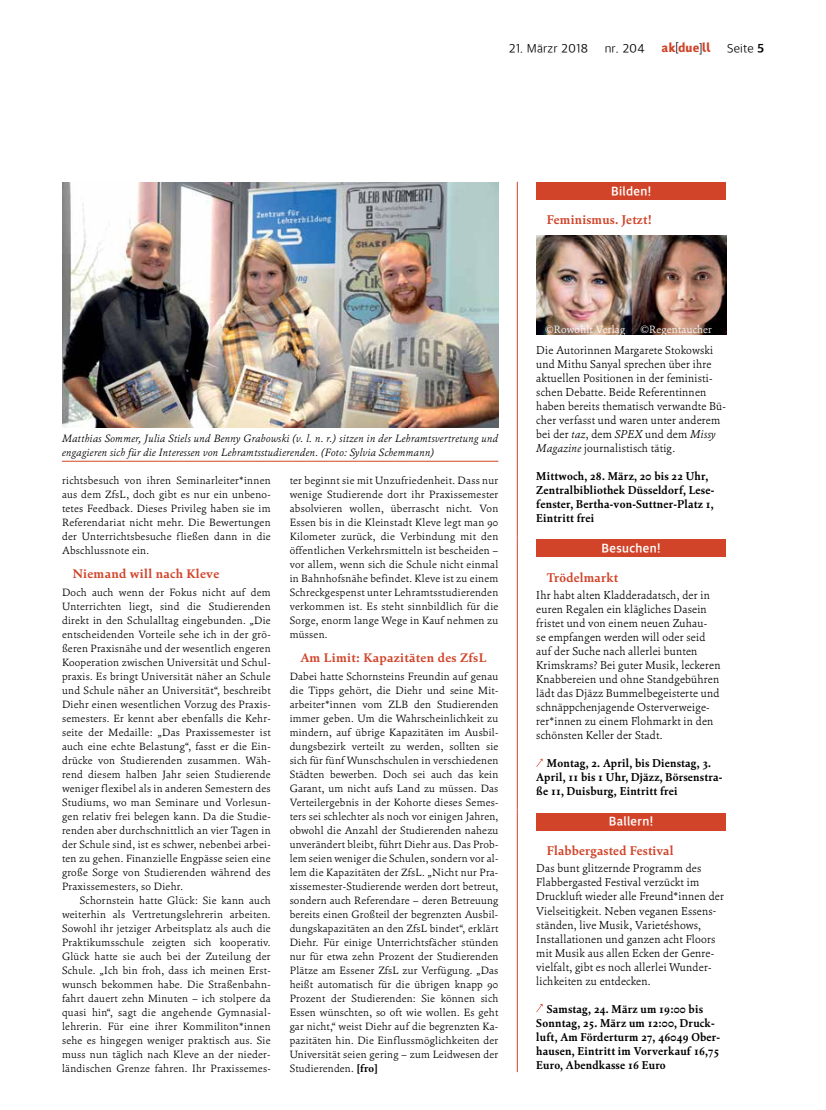
<style>
.page{position:relative;width:826px;height:1110px;background:#fff}
.page>*{position:absolute;margin:0;border:0;box-sizing:border-box;transform-origin:0 0}
.t1{font:700 12.75px "Cala";letter-spacing:.02em;color:#d1442a}
.t2{font:700 12.75px "Akduell Apple SD Gothic Neo";letter-spacing:.03em;color:#fff;scale:.96 1}
.t3{font:700 12.5px "Cala";letter-spacing:.025em;color:#d1442a}
.t4{font:300 12.5px "Akduell Apple SD Gothic Neo";letter-spacing:.01em;color:#000}
.t5{font:12.5px "Akduell 03";letter-spacing:.02em;color:#d1442a}
.t6{font:300 11.38px/14px "Cala";letter-spacing:.02em;color:#000;scale:.96 1}
.t7{font:700 11.38px/14px "Cala";letter-spacing:.02em;color:#000;scale:.96 1}
.t8{font:300 10.62px/14px "Cala";letter-spacing:.025em;color:#000;text-align:justify}
.t9{font:italic 300 10.62px/14px "Cala";letter-spacing:.02em;color:#000}
.t10{font:300 10.62px "Cala";letter-spacing:.02em;color:#fff}
.s1{color:#000}
.s2{font-weight:700}
.s3{font-style:italic}
</style>
<div class="page">
<hr style="left:62px;top:461px;width:436px;height:1px;background:#d1442a">
<img style="left:62px;top:182px;width:436px;height:245px">
<hr style="left:517px;top:182px;width:1px;height:354px;background:#d1442a">
<hr style="left:517px;top:536px;width:1px;height:273px;background:#d1442a">
<hr style="left:517px;top:809px;width:1px;height:262px;background:#d1442a">
<div style="left:536px;top:182px;width:190px;height:18px;background:#d1442a"></div>
<img style="left:536px;top:235px;width:190px;height:99px">
<div style="left:536px;top:539px;width:189px;height:18px;background:#d1442a"></div>
<svg style="left:537px;top:758px;width:6px;height:8px"></svg>
<div style="left:536px;top:812px;width:189px;height:18px;background:#d1442a"></div>
<svg style="left:537px;top:1003px;width:6px;height:8px"></svg>
<p class="t4" style="left:509px;top:40px;width:81px">21. Märzr 2018</p>
<p class="t4" style="left:604px;top:40px;width:41px">nr. 204</p>
<p class="t5" style="left:661px;top:42px;width:51px">ak<span class="s1">[</span>due<span class="s1">]</span>ll</p>
<p class="t4" style="left:727px;top:40px;width:38px">Seite <span class="s2">5</span></p>
<p class="t2" style="left:611px;top:182px;width:43px">Bilden!</p>
<p class="t1" style="left:546px;top:212px;width:106px">Feminismus. Jetzt!</p>
<p class="t9" style="left:62px;top:431px;width:438px">Matthias Sommer, Julia Stiels und Benny Grabowski (v. l. n. r.) sitzen in der Lehramtsvertretung und engagieren sich für die Interessen von Lehramtsstudierenden. (Foto: Sylvia Schemmann)</p>
<p class="t8" style="left:62px;top:473px;width:210px">richtsbesuch von ihren Seminarleiter*innen aus dem ZfsL, doch gibt es nur ein unbeno&shy;tetes Feedback. Dieses Privileg haben sie im Referendariat nicht mehr. Die Bewertungen der Unterrichtsbesuche fließen dann in die Abschlussnote ein.</p>
<p class="t3" style="left:73px;top:566px;width:148px">Niemand will nach Kleve</p>
<p class="t8" style="left:62px;top:585px;width:210px">Doch auch wenn der Fokus nicht auf dem Unterrichten liegt, sind die Studierenden direkt in den Schulalltag eingebunden. „Die entscheidenden Vorteile sehe ich in der grö&shy;ßeren Praxisnähe und der wesentlich engeren Kooperation zwischen Universität und Schul&shy;praxis. Es bringt Universität näher an Schule und Schule näher an Universität“, beschreibt Diehr einen wesentlichen Vorzug des Praxis&shy;semesters. Er kennt aber ebenfalls die Kehr&shy;seite der Medaille: „Das Praxissemester ist auch eine echte Belastung“, fasst er die Ein&shy;drücke von Studierenden zusammen. Wäh&shy;rend diesem halben Jahr seien Studierende weniger flexibel als in anderen Semestern des Studiums, wo man Seminare und Vorlesun&shy;gen relativ frei belegen kann. Da die Studie&shy;renden aber durchschnittlich an vier Tagen in der Schule sind, ist es schwer, nebenbei arbei&shy;ten zu gehen. Finanzielle Engpässe seien eine große Sorge von Studierenden während des Praxissemesters, so Diehr.</p>
<p class="t8" style="left:62px;top:893px;width:210px;text-indent:18px">Schornstein hatte Glück: Sie kann auch weiterhin als Vertretungslehrerin arbeiten.<br>Sowohl ihr jetziger Arbeitsplatz als auch die Praktikumsschule zeigten sich kooperativ.<br>Glück hatte sie auch bei der Zuteilung der Schule. „Ich bin froh, dass ich meinen Erst&shy;wunsch bekommen habe. Die Straßenbahn&shy;fahrt dauert zehn Minuten – ich stolpere da quasi hin“, sagt die angehende Gymnasial&shy;lehrerin. Für eine ihrer Kommiliton*innen sehe es hingegen weniger praktisch aus. Sie muss nun täglich nach Kleve an der nieder&shy;ländischen Grenze fahren. Ihr Praxissemes-</p>
<p class="t8" style="left:290px;top:473px;width:210px">ter beginnt sie mit Unzufriedenheit. Dass nur wenige Studierende dort ihr Praxissemester absolvieren wollen, überrascht nicht. Von Essen bis in die Kleinstadt Kleve legt man 90<br>Kilometer zurück, die Verbindung mit den öffentlichen Verkehrsmitteln ist bescheiden – vor allem, wenn sich die Schule nicht einmal in Bahnhofsnähe befindet. Kleve ist zu einem Schreckgespenst unter Lehramtsstudierenden verkommen ist. Es steht sinnbildlich für die Sorge, enorm lange Wege in Kauf nehmen zu müssen.</p>
<p class="t3" style="left:300px;top:650px;width:188px">Am Limit: Kapazitäten des ZfsL</p>
<p class="t8" style="left:290px;top:669px;width:210px">Dabei hatte Schornsteins Freundin auf genau die Tipps gehört, die Diehr und seine Mit&shy;arbeiter*innen vom ZLB den Studierenden immer geben. Um die Wahrscheinlichkeit zu mindern, auf übrige Kapazitäten im Ausbil&shy;dungsbezirk verteilt zu werden, sollten sie sich für fünf Wunschschulen in verschiedenen Städten bewerben. Doch sei auch das kein Garant, um nicht aufs Land zu müssen. Das Verteilergebnis in der Kohorte dieses Semes&shy;ters sei schlechter als noch vor einigen Jahren, obwohl die Anzahl der Studierenden nahezu unverändert bleibt, führt Diehr aus. Das Prob&shy;lem seien weniger die Schulen, sondern vor al&shy;lem die Kapazitäten der ZfsL. „Nicht nur Pra&shy;xissemester-Studierende werden dort betreut, sondern auch Referendare – deren Betreuung bereits einen Großteil der begrenzten Ausbil&shy;dungskapazitäten an den ZfsL bindet“, erklärt Diehr. Für einige Unterrichtsfächer stünden nur für etwa zehn Prozent der Studierenden Plätze am Essener ZfsL zur Verfügung. „Das heißt automatisch für die übrigen knapp 90<br>Prozent der Studierenden: Sie können sich Essen wünschten, so oft wie wollen. Es geht gar nicht,“ weist Diehr auf die begrenzten Ka&shy;pazitäten hin. Die Einflussmöglichkeiten der Universität seien gering – zum Leidwesen der Studierenden. <span class="s2">[fro]</span></p>
<p class="t10" style="left:545px;top:322px;width:81px">©Rowohlt Verlag</p>
<p class="t10" style="left:640px;top:322px;width:73px">©Regentaucher</p>
<p class="t6" style="left:536px;top:343px;width:199px">Die Autorinnen Margarete Stokowski und Mithu Sanyal sprechen über ihre aktuellen Positionen in der feministi&shy;schen Debatte. Beide Referentinnen haben bereits thematisch verwandte Bü&shy;cher verfasst und waren unter anderem bei der <span class="s3">taz</span>, dem <span class="s3">SPEX</span> und dem <span class="s3">Missy Magazine</span> journalistisch tätig.</p>
<p class="t7" style="left:536px;top:469px;width:187px">Mittwoch, 28. März, 20 bis 22 Uhr,<br>Zentralbibliothek Düsseldorf, Lese&shy;fenster, Bertha-von-Suttner-Platz 1,<br>Eintritt frei</p>
<p class="t2" style="left:601px;top:539px;width:63px">Besuchen!</p>
<p class="t1" style="left:546px;top:569px;width:73px">Trödelmarkt</p>
<p class="t6" style="left:536px;top:588px;width:193px">Ihr habt alten Kladderadatsch, der in euren Regalen ein klägliches Dasein fristet und von einem neuen Zuhau-<br>se empfangen werden will oder seid auf der Suche nach allerlei bunten Krimskrams? Bei guter Musik, leckeren Knabbereien und ohne Standgebühren lädt das Djäzz Bummelbegeisterte und schnäppchenjagende Osterverweige&shy;rer*innen zu einem Flohmarkt in den schönsten Keller der Stadt.</p>
<p class="t7" style="left:536px;top:756px;width:195px;text-indent:10px">Montag, 2. April, bis Dienstag, 3.<br>April, 11 bis 1 Uhr, Djäzz, Börsenstra&shy;ße 11, Duisburg, Eintritt frei</p>
<p class="t2" style="left:609px;top:812px;width:48px">Ballern!</p>
<p class="t1" style="left:546px;top:842px;width:128px">Flabbergasted Festival</p>
<p class="t6" style="left:536px;top:861px;width:197px">Das bunt glitzernde Programm des Flabbergasted Festival verzückt im Druckluft wieder alle Freund*innen der Vielseitigkeit. Neben veganen Essens&shy;ständen, live Musik, Varietéshows, Installationen und ganzen acht Floors mit Musik aus allen Ecken der Genre&shy;vielfalt, gibt es noch allerlei Wunder&shy;lichkeiten zu entdecken.</p>
<p class="t7" style="left:536px;top:1001px;width:193px;text-indent:10px">Samstag, 24. März um 19:00 bis<br>Sonntag, 25. März um 12:00, Druck&shy;luft, Am Förderturm 27, 46049 Ober&shy;hausen, Eintritt im Vorverkauf 16,75<br>Euro, Abendkasse 16 Euro</p>
</div>
